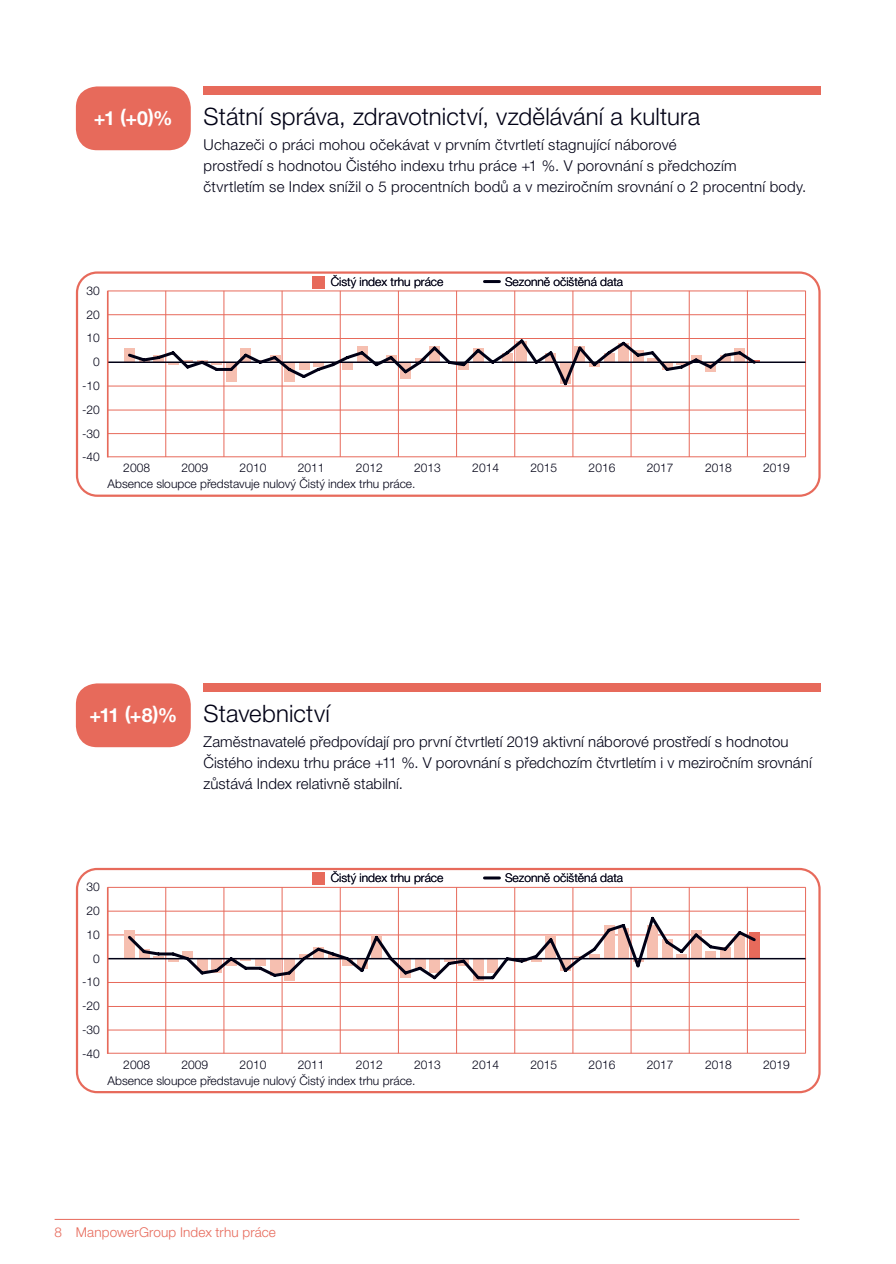
<style>
.page{position:relative;width:896px;height:1264px;background:#fff}
.page>*{position:absolute;margin:0;border:0;box-sizing:border-box;transform-origin:0 0}
.t1{font:300 24px "Helvetica Neue LT Pro";letter-spacing:.005em;color:#000015}
.t2{font:700 19.5px "Helvetica Neue LT Pro";color:#fff}
.t3{font:300 15px/21px "Helvetica Neue LT Pro";letter-spacing:.01em;color:#000015}
.t4{font:300 13.5px "Helvetica Neue LT Pro";letter-spacing:.01em;color:#e76a5b}
.t5{font:300 12px "Helvetica Neue LT Pro";color:#000015}
.t6{font:300 12px/23.7px "Helvetica Neue LT Std";color:#000015;text-align:right}
</style>
<div class="page">
<hr style="left:55px;top:1219px;width:744px;height:1px;background:#e76a5b">
<svg style="left:76px;top:271px;width:744px;height:226px"></svg>
<svg style="left:76px;top:868px;width:744px;height:225px"></svg>
<div style="left:203px;top:86px;width:617px;height:9px;background:#e76a5b"></div>
<div style="left:203px;top:683px;width:617px;height:9px;background:#e76a5b"></div>
<div style="left:76px;top:683px;width:115px;height:64px;background:#e76a5b;border-radius:21px"></div>
<div style="left:76px;top:86px;width:115px;height:64px;background:#e76a5b;border-radius:21px"></div>
<h2 class="t2" style="left:94px;top:106px;width:80px">+1 (+0)%</h2>
<p class="t6" style="left:82px;top:278px;width:19px">30<br>20<br>10<br>0 -10 -20 -30 -40</p>
<h1 class="t1" style="left:203px;top:102px;width:498px">Státní správa, zdravotnictví, vzdělávání a kultura</h1>
<p class="t3" style="left:203px;top:134px;width:604px">Uchazeči o práci mohou očekávat v prvním čtvrtletí stagnující náborové<br>prostředí s hodnotou Čistého indexu trhu práce +1 %. V porovnání s předchozím<br>čtvrtletím se Index snížil o 5 procentních bodů a v meziročním srovnání o 2 procentní body.</p>
<p class="t5" style="left:330px;top:274px;width:114px">Čistý index trhu práce</p>
<p class="t5" style="left:505px;top:274px;width:120px">Sezonně očištěná data</p>
<p class="t6" style="left:123px;top:456px;width:28px">2008</p>
<p class="t6" style="left:181px;top:456px;width:28px">2009</p>
<p class="t6" style="left:239px;top:456px;width:28px">2010</p>
<p class="t6" style="left:298px;top:456px;width:28px">2011</p>
<p class="t6" style="left:356px;top:456px;width:28px">2012</p>
<p class="t6" style="left:414px;top:456px;width:28px">2013</p>
<p class="t6" style="left:472px;top:456px;width:28px">2014</p>
<p class="t6" style="left:530px;top:456px;width:28px">2015</p>
<p class="t6" style="left:588px;top:456px;width:28px">2016</p>
<p class="t6" style="left:646px;top:456px;width:28px">2017</p>
<p class="t6" style="left:704px;top:456px;width:28px">2018</p>
<p class="t6" style="left:762px;top:456px;width:28px">2019</p>
<p class="t5" style="left:108px;top:477px;width:309px">Absence sloupce představuje nulový Čistý index trhu práce.</p>
<h2 class="t2" style="left:89px;top:703px;width:89px">+11 (+8)%</h2>
<h1 class="t1" style="left:203px;top:699px;width:128px">Stavebnictví</h1>
<p class="t3" style="left:203px;top:731px;width:609px">Zaměstnavatelé předpovídají pro první čtvrtletí 2019 aktivní náborové prostředí s hodnotou<br>Čistého indexu trhu práce +11 %. V porovnání s předchozím čtvrtletím i v meziročním srovnání zůstává Index relativně stabilní.</p>
<p class="t6" style="left:82px;top:875px;width:19px">30<br>20<br>10<br>0 -10 -20 -30 -40</p>
<p class="t5" style="left:330px;top:870px;width:114px">Čistý index trhu práce</p>
<p class="t5" style="left:505px;top:870px;width:120px">Sezonně očištěná data</p>
<p class="t6" style="left:123px;top:1052px;width:28px">2008</p>
<p class="t6" style="left:181px;top:1052px;width:28px">2009</p>
<p class="t6" style="left:239px;top:1052px;width:28px">2010</p>
<p class="t6" style="left:298px;top:1052px;width:28px">2011</p>
<p class="t6" style="left:356px;top:1052px;width:28px">2012</p>
<p class="t6" style="left:414px;top:1052px;width:28px">2013</p>
<p class="t6" style="left:472px;top:1052px;width:28px">2014</p>
<p class="t6" style="left:530px;top:1052px;width:28px">2015</p>
<p class="t6" style="left:588px;top:1052px;width:28px">2016</p>
<p class="t6" style="left:646px;top:1052px;width:28px">2017</p>
<p class="t6" style="left:704px;top:1052px;width:28px">2018</p>
<p class="t6" style="left:762px;top:1052px;width:28px">2019</p>
<p class="t5" style="left:108px;top:1073px;width:309px">Absence sloupce představuje nulový Čistý index trhu práce.</p>
<p class="t4" style="left:55px;top:1224px;width:223px">8 ManpowerGroup Index trhu práce</p>
</div>
